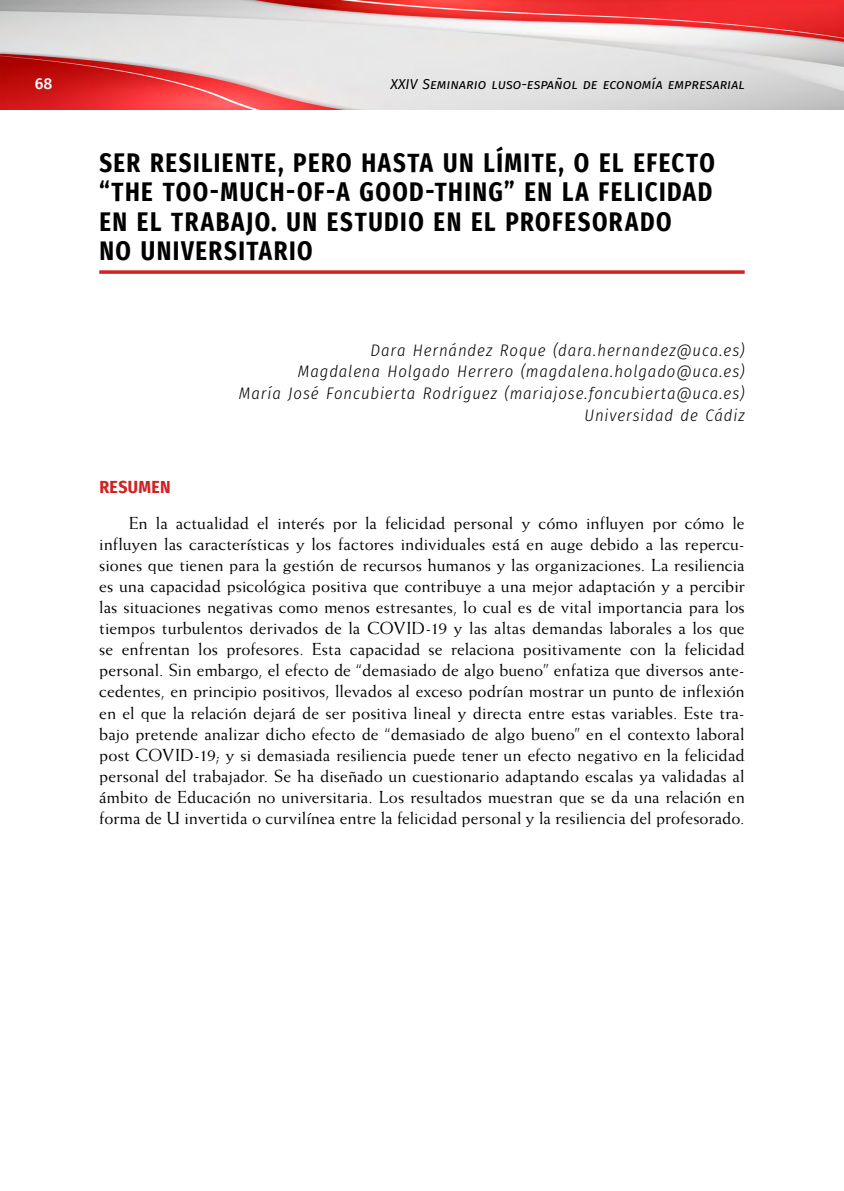
<style>
.page{position:relative;width:844px;height:1191px;background:#fff}
.page>*{position:absolute;margin:0;border:0;box-sizing:border-box;transform-origin:0 0}
.capitulo_2{font:700 26.95px/29.6px "Fira Sans Condensed";letter-spacing:.06em;color:#000;scale:.91 1}
.txt{font:17.5px/21px "Weiss Std";letter-spacing:.005em;color:#000;text-align:justify}
.ladillo_2{font:700 17.5px "Fira Sans Condensed";letter-spacing:.02em;color:#d12223}
.autor{font:italic 300 16.62px "Fira Sans Condensed";letter-spacing:.055em;color:#000}
.t1{font:500 15.75px "Fira Sans";color:#fff}
.t2{font:italic 14px "Fira Sans";color:#000}
</style>
<div class="page">
<img style="left:0;top:0;width:843px;height:109px">
<svg style="left:99px;top:270px;width:645px;height:4px;background:#d63c3d"></svg>
<p class="t1" style="left:35px;top:71px;width:19px">68</p>
<p class="t2" style="left:390px;top:74px;width:355px">XXIV Seminario luso-español de economía empresarial</p>
<p class="capitulo_2" style="left:99px;top:146px;width:677px">SER RESILIENTE, PERO HASTA UN LÍMITE, O EL EFECTO “THE TOO-MUCH-OF-A GOOD-THING” EN LA FELICIDAD EN EL TRABAJO. UN ESTUDIO EN EL PROFESORADO<br>NO UNIVERSITARIO</p>
<p class="autor" style="left:370px;top:338px;width:375px">Dara Hernández Roque (dara.hernandez@uca.es)</p>
<p class="autor" style="left:298px;top:360px;width:448px">Magdalena Holgado Herrero (magdalena.holgado@uca.es)</p>
<p class="autor" style="left:239px;top:382px;width:507px">María José Foncubierta Rodríguez (mariajose.foncubierta@uca.es)</p>
<p class="autor" style="left:584px;top:403px;width:162px">Universidad de Cádiz</p>
<p class="ladillo_2" style="left:99px;top:472px;width:73px">RESUMEN</p>
<p class="txt" style="left:99px;top:512px;width:646px;text-indent:30px">En la actualidad el interés por la felicidad personal y cómo influyen por cómo le influyen las características y los factores individuales está en auge debido a las repercu&shy;siones que tienen para la gestión de recursos humanos y las organizaciones. La resiliencia es una capacidad psicológica positiva que contribuye a una mejor adaptación y a percibir las situaciones negativas como menos estresantes, lo cual es de vital importancia para los tiempos turbulentos derivados de la COVID-19 y las altas demandas laborales a los que se enfrentan los profesores. Esta capacidad se relaciona positivamente con la felicidad personal. Sin embargo, el efecto de “demasiado de algo bueno” enfatiza que diversos ante&shy;cedentes, en principio positivos, llevados al exceso podrían mostrar un punto de inflexión en el que la relación dejará de ser positiva lineal y directa entre estas variables. Este tra&shy;bajo pretende analizar dicho efecto de “demasiado de algo bueno” en el contexto laboral post COVID-19; y si demasiada resiliencia puede tener un efecto negativo en la felicidad personal del trabajador. Se ha diseñado un cuestionario adaptando escalas ya validadas al ámbito de Educación no universitaria. Los resultados muestran que se da una relación en forma de U invertida o curvilínea entre la felicidad personal y la resiliencia del profesorado.</p>
</div>
